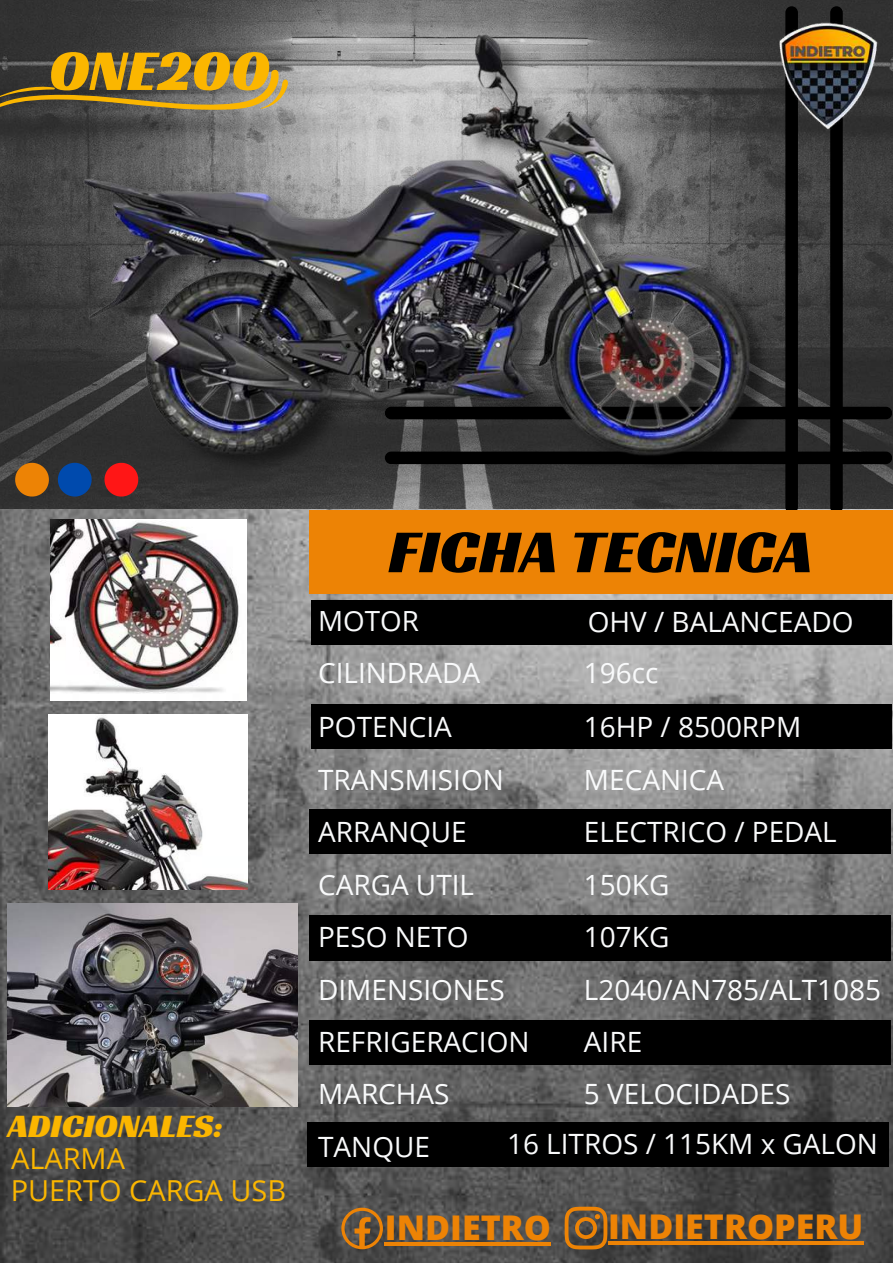
<style>
.page{position:relative;width:893px;height:1264px;background:#fff}
.page>*{position:absolute;margin:0;border:0;box-sizing:border-box;transform-origin:0 0}
.t1{font:62.1px "Racing Sans One";color:#000}
.t2{font:58.8px "Racing Sans One";color:#fbb600}
.t3{font:800 34.05px "Open Sans";color:#ed8305}
.t4{font:33.9px "Racing Sans One";color:#fbb600}
.t5{font:28.95px/31.3px "Open Sans";color:#fbb600}
.t6{font:27.9px/52.3px "Open Sans";color:#f9fafb}
.t7{font:27.75px "Open Sans";color:#f9fafb}
</style>
<div class="page">
<img style="left:0;top:0;width:892px;height:1262px">
<svg style="left:385px;top:6px;width:506px;height:504px;background:#373737"></svg>
<img style="left:83px;top:27px;width:694px;height:453px">
<svg style="left:0;top:68px;width:289px;height:44px;background:#6e644b"></svg>
<img style="left:773px;top:15px;width:109px;height:117px">
<div style="left:309px;top:510px;width:583px;height:83px;background:#ed8305"></div>
<div style="left:311px;top:600px;width:580px;height:44px;background:#000"></div>
<img style="left:51px;top:520px;width:195px;height:181px">
<img style="left:49px;top:714px;width:199px;height:176px">
<img style="left:8px;top:903px;width:290px;height:203px">
<div style="left:311px;top:703px;width:580px;height:45px;background:#000"></div>
<div style="left:309px;top:808px;width:580px;height:45px;background:#000"></div>
<div style="left:309px;top:915px;width:580px;height:45px;background:#000"></div>
<div style="left:309px;top:1019px;width:580px;height:45px;background:#000"></div>
<div style="left:308px;top:1121px;width:580px;height:45px;background:#000"></div>
<svg style="left:564px;top:1206px;width:43px;height:43px;background:#8a5f2c"></svg>
<svg style="left:341px;top:1207px;width:42px;height:42px;background:#845f34"></svg>
<hr style="left:385px;top:1242px;width:166px;height:3px;background:#ed8305">
<hr style="left:608px;top:1241px;width:255px;height:3px;background:#ed8305">
<svg style="left:15px;top:463px;width:34px;height:33px"></svg>
<svg style="left:58px;top:463px;width:34px;height:33px"></svg>
<svg style="left:104px;top:463px;width:34px;height:33px"></svg>
<h2 class="t2" style="left:49px;top:33px;width:222px">ONE200</h2>
<p class="t4" style="left:8px;top:1103px;width:217px">ADICIONALES:</p>
<p class="t5" style="left:11px;top:1142px;width:277px">ALARMA<br>PUERTO CARGA USB</p>
<h1 class="t1" style="left:388px;top:511px;width:426px">FICHA TECNICA</h1>
<p class="t7" style="left:318px;top:601px;width:102px">MOTOR</p>
<p class="t6" style="left:584px;top:596px;width:271px;line-height:50.6px">OHV / BALANCEADO<br>196cc</p>
<p class="t6" style="left:584px;top:700px;width:298px">16HP / 8500RPM<br>MECANICA<br>ELECTRICO / PEDAL<br>150KG<br>107KG<br>L2040/AN785/ALT1085</p>
<p class="t6" style="left:318px;top:645px;width:164px">CILINDRADA</p>
<p class="t6" style="left:318px;top:700px;width:135px">POTENCIA</p>
<p class="t6" style="left:318px;top:753px;width:188px">TRANSMISION<br>ARRANQUE<br>CARGA UTIL<br>PESO NETO<br>DIMENSIONES</p>
<p class="t6" style="left:318px;top:1014px;width:213px">REFRIGERACION</p>
<p class="t6" style="left:584px;top:1015px;width:60px">AIRE</p>
<p class="t6" style="left:318px;top:1067px;width:133px">MARCHAS</p>
<p class="t6" style="left:584px;top:1067px;width:208px">5 VELOCIDADES</p>
<p class="t6" style="left:318px;top:1120px;width:113px">TANQUE</p>
<p class="t6" style="left:507px;top:1116px;width:372px">16 LITROS / 115KM x GALON</p>
<p class="t3" style="left:385px;top:1203px;width:167px">INDIETRO</p>
<p class="t3" style="left:608px;top:1202px;width:256px">INDIETROPERU</p>
</div>
